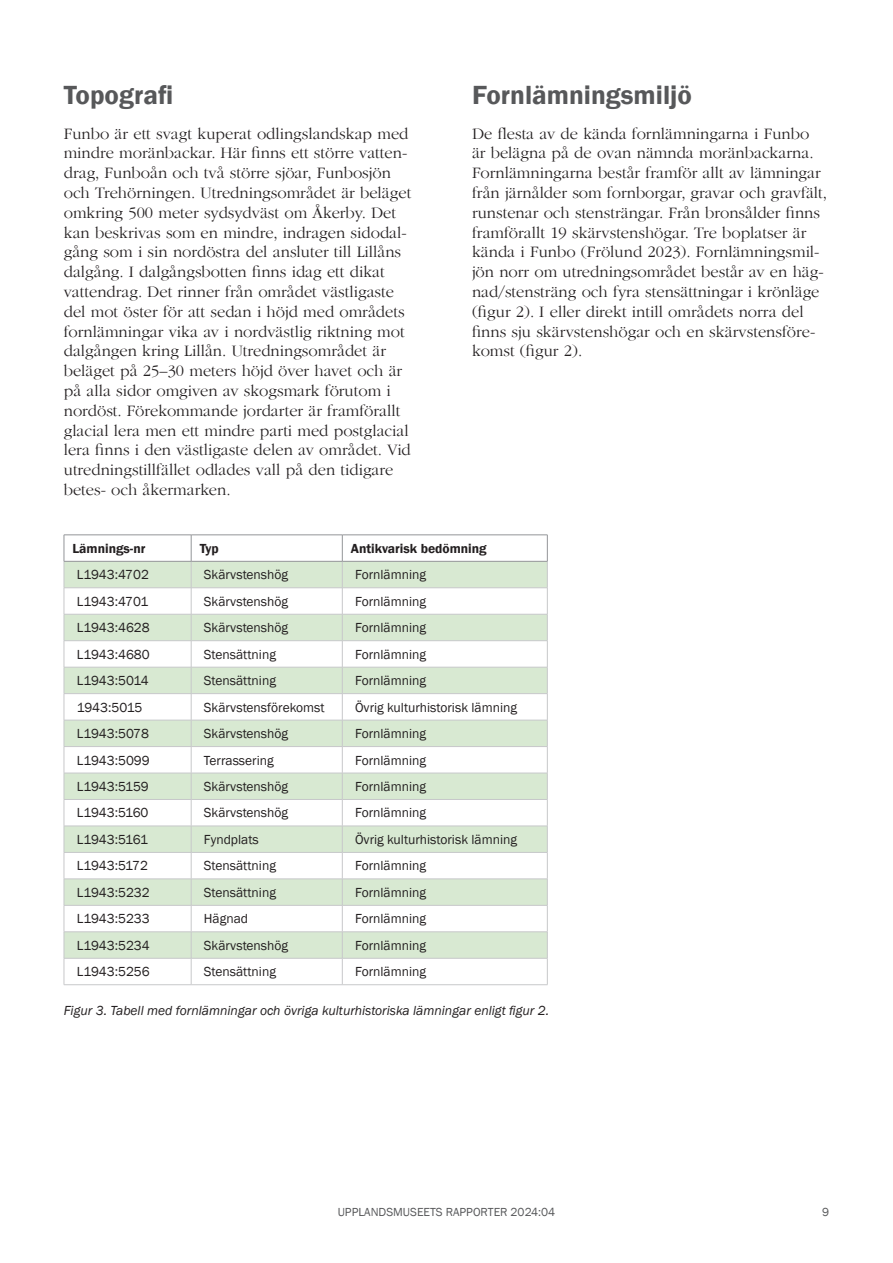
<style>
.page{position:relative;width:893px;height:1263px;background:#fff}
.page>*{position:absolute;margin:0;border:0;box-sizing:border-box;transform-origin:0 0}
.t1{font:600 27px "Franklin Gothic";color:#57585a}
.t2{font:300 16.5px/19.8px "ITC Garamond Std";color:#231f20}
.t3{font:13.5px "Franklin Gothic";color:#231f20}
.t4{font:italic 13.5px "Franklin Gothic";color:#231f20}
.t5{font:600 13.5px "Franklin Gothic";color:#231f20}
.t6{font:12px "Franklin Gothic";color:#57585a}
</style>
<div class="page">
<svg style="left:65px;top:562px;width:482px;height:396px;fill:#d8e9d2"></svg>
<hr style="left:64px;top:587px;width:127px;height:1px;background:#c7c8ca">
<hr style="left:191px;top:587px;width:151px;height:1px;background:#c7c8ca">
<hr style="left:342px;top:587px;width:205px;height:1px;background:#c7c8ca">
<hr style="left:64px;top:614px;width:127px;height:1px;background:#c7c8ca">
<hr style="left:191px;top:614px;width:151px;height:1px;background:#c7c8ca">
<hr style="left:342px;top:614px;width:205px;height:1px;background:#c7c8ca">
<hr style="left:64px;top:640px;width:127px;height:1px;background:#c7c8ca">
<hr style="left:191px;top:640px;width:151px;height:1px;background:#c7c8ca">
<hr style="left:342px;top:640px;width:205px;height:1px;background:#c7c8ca">
<hr style="left:64px;top:667px;width:127px;height:1px;background:#c7c8ca">
<hr style="left:191px;top:667px;width:151px;height:1px;background:#c7c8ca">
<hr style="left:342px;top:667px;width:205px;height:1px;background:#c7c8ca">
<hr style="left:64px;top:693px;width:127px;height:1px;background:#c7c8ca">
<hr style="left:191px;top:693px;width:151px;height:1px;background:#c7c8ca">
<hr style="left:342px;top:693px;width:205px;height:1px;background:#c7c8ca">
<hr style="left:64px;top:720px;width:127px;height:1px;background:#c7c8ca">
<hr style="left:191px;top:720px;width:151px;height:1px;background:#c7c8ca">
<hr style="left:342px;top:720px;width:205px;height:1px;background:#c7c8ca">
<hr style="left:64px;top:746px;width:127px;height:1px;background:#c7c8ca">
<hr style="left:191px;top:746px;width:151px;height:1px;background:#c7c8ca">
<hr style="left:342px;top:746px;width:205px;height:1px;background:#c7c8ca">
<hr style="left:64px;top:773px;width:127px;height:1px;background:#c7c8ca">
<hr style="left:191px;top:773px;width:151px;height:1px;background:#c7c8ca">
<hr style="left:342px;top:773px;width:205px;height:1px;background:#c7c8ca">
<hr style="left:64px;top:799px;width:127px;height:1px;background:#c7c8ca">
<hr style="left:191px;top:799px;width:151px;height:1px;background:#c7c8ca">
<hr style="left:342px;top:799px;width:205px;height:1px;background:#c7c8ca">
<hr style="left:64px;top:826px;width:127px;height:1px;background:#c7c8ca">
<hr style="left:191px;top:826px;width:151px;height:1px;background:#c7c8ca">
<hr style="left:342px;top:826px;width:205px;height:1px;background:#c7c8ca">
<hr style="left:64px;top:852px;width:127px;height:1px;background:#c7c8ca">
<hr style="left:191px;top:852px;width:151px;height:1px;background:#c7c8ca">
<hr style="left:342px;top:852px;width:205px;height:1px;background:#c7c8ca">
<hr style="left:64px;top:879px;width:127px;height:1px;background:#c7c8ca">
<hr style="left:191px;top:879px;width:151px;height:1px;background:#c7c8ca">
<hr style="left:342px;top:879px;width:205px;height:1px;background:#c7c8ca">
<hr style="left:64px;top:905px;width:127px;height:1px;background:#c7c8ca">
<hr style="left:191px;top:905px;width:151px;height:1px;background:#c7c8ca">
<hr style="left:342px;top:905px;width:205px;height:1px;background:#c7c8ca">
<hr style="left:64px;top:931px;width:127px;height:1px;background:#c7c8ca">
<hr style="left:191px;top:931px;width:151px;height:1px;background:#c7c8ca">
<hr style="left:342px;top:931px;width:205px;height:1px;background:#c7c8ca">
<hr style="left:64px;top:958px;width:127px;height:1px;background:#c7c8ca">
<hr style="left:191px;top:958px;width:151px;height:1px;background:#c7c8ca">
<svg style="left:191px;top:536px;width:1px;height:448px"></svg>
<hr style="left:342px;top:958px;width:205px;height:1px;background:#c7c8ca">
<svg style="left:342px;top:536px;width:1px;height:448px"></svg>
<hr style="left:64px;top:984px;width:127px;height:1px;background:#c7c8ca">
<hr style="left:191px;top:984px;width:151px;height:1px;background:#c7c8ca">
<hr style="left:342px;top:984px;width:205px;height:1px;background:#c7c8ca">
<hr style="left:64px;top:535px;width:127px;height:1px;background:#939598">
<svg style="left:64px;top:535px;width:1px;height:449px"></svg>
<hr style="left:191px;top:535px;width:151px;height:1px;background:#939598">
<hr style="left:342px;top:535px;width:205px;height:1px;background:#939598">
<svg style="left:547px;top:535px;width:1px;height:449px"></svg>
<hr style="left:64px;top:561px;width:127px;height:1px;background:#939598">
<hr style="left:191px;top:561px;width:151px;height:1px;background:#939598">
<hr style="left:342px;top:561px;width:205px;height:1px;background:#939598">
<h1 class="t1" style="left:64px;top:78px;width:111px">Topografi</h1>
<p class="t2" style="left:64px;top:124px;width:349px">Funbo är ett svagt kuperat odlingslandskap med mindre moränbackar. Här finns ett större vatten&shy;drag, Funboån och två större sjöar, Funbosjön och Trehörningen. Utredningsområdet är beläget omkring 500 meter sydsydväst om Åkerby. Det kan beskrivas som en mindre, indragen sidodal&shy;gång som i sin nordöstra del ansluter till Lillåns dalgång. I dalgångsbotten finns idag ett dikat vattendrag. Det rinner från området västligaste del mot öster för att sedan i höjd med områdets fornlämningar vika av i nordvästlig riktning mot dalgången kring Lillån. Utredningsområdet är beläget på 25–30 meters höjd över havet och är på alla sidor omgiven av skogsmark förutom i nordöst. Förekommande jordarter är framförallt glacial lera men ett mindre parti med postglacial lera finns i den västligaste delen av området. Vid utredningstillfället odlades vall på den tidigare betes- och åkermarken.</p>
<h1 class="t1" style="left:472px;top:78px;width:221px">Fornlämningsmiljö</h1>
<p class="t2" style="left:472px;top:124px;width:357px">De flesta av de kända fornlämningarna i Funbo<br>är belägna på de ovan nämnda moränbackarna.<br>Fornlämningarna består framför allt av lämningar från järnålder som fornborgar, gravar och gravfält, runstenar och stensträngar. Från bronsålder finns framförallt 19 skärvstenshögar. Tre boplatser är kända i Funbo (Frölund 2023). Fornlämningsmil&shy;jön norr om utredningsområdet består av en häg&shy;nad/stensträng och fyra stensättningar i krönläge (figur 2). I eller direkt intill områdets norra del finns sju skärvstenshögar och en skärvstensföre&shy;komst (figur 2).</p>
<p class="t5" style="left:72px;top:540px;width:75px">Lämnings-nr</p>
<p class="t5" style="left:200px;top:540px;width:21px">Typ</p>
<p class="t5" style="left:351px;top:540px;width:137px">Antikvarisk bedömning</p>
<p class="t3" style="left:77px;top:566px;width:74px">L1943:4702</p>
<p class="t3" style="left:204px;top:566px;width:86px">Skärvstenshög</p>
<p class="t3" style="left:355px;top:566px;width:72px">Fornlämning</p>
<p class="t3" style="left:77px;top:593px;width:73px">L1943:4701</p>
<p class="t3" style="left:204px;top:593px;width:86px">Skärvstenshög</p>
<p class="t3" style="left:355px;top:593px;width:72px">Fornlämning</p>
<p class="t3" style="left:77px;top:619px;width:75px">L1943:4628</p>
<p class="t3" style="left:204px;top:619px;width:86px">Skärvstenshög</p>
<p class="t3" style="left:355px;top:619px;width:72px">Fornlämning</p>
<p class="t3" style="left:77px;top:646px;width:75px">L1943:4680</p>
<p class="t3" style="left:204px;top:646px;width:74px">Stensättning</p>
<p class="t3" style="left:355px;top:646px;width:72px">Fornlämning</p>
<p class="t3" style="left:77px;top:672px;width:74px">L1943:5014</p>
<p class="t3" style="left:204px;top:672px;width:74px">Stensättning</p>
<p class="t3" style="left:355px;top:672px;width:72px">Fornlämning</p>
<p class="t3" style="left:77px;top:699px;width:67px">1943:5015</p>
<p class="t3" style="left:204px;top:699px;width:122px">Skärvstensförekomst</p>
<p class="t3" style="left:355px;top:699px;width:163px">Övrig kulturhistorisk lämning</p>
<p class="t3" style="left:77px;top:725px;width:74px">L1943:5078</p>
<p class="t3" style="left:204px;top:725px;width:86px">Skärvstenshög</p>
<p class="t3" style="left:355px;top:725px;width:72px">Fornlämning</p>
<p class="t3" style="left:77px;top:752px;width:75px">L1943:5099</p>
<p class="t3" style="left:204px;top:752px;width:71px">Terrassering</p>
<p class="t3" style="left:355px;top:752px;width:72px">Fornlämning</p>
<p class="t3" style="left:77px;top:778px;width:74px">L1943:5159</p>
<p class="t3" style="left:204px;top:778px;width:86px">Skärvstenshög</p>
<p class="t3" style="left:355px;top:778px;width:72px">Fornlämning</p>
<p class="t3" style="left:77px;top:804px;width:73px">L1943:5160</p>
<p class="t3" style="left:204px;top:804px;width:86px">Skärvstenshög</p>
<p class="t3" style="left:355px;top:804px;width:72px">Fornlämning</p>
<p class="t3" style="left:77px;top:831px;width:73px">L1943:5161</p>
<p class="t3" style="left:204px;top:831px;width:56px">Fyndplats</p>
<p class="t3" style="left:355px;top:831px;width:163px">Övrig kulturhistorisk lämning</p>
<p class="t3" style="left:77px;top:857px;width:73px">L1943:5172</p>
<p class="t3" style="left:204px;top:857px;width:74px">Stensättning</p>
<p class="t3" style="left:355px;top:857px;width:72px">Fornlämning</p>
<p class="t3" style="left:77px;top:884px;width:75px">L1943:5232</p>
<p class="t3" style="left:204px;top:884px;width:74px">Stensättning</p>
<p class="t3" style="left:355px;top:884px;width:72px">Fornlämning</p>
<p class="t3" style="left:77px;top:910px;width:75px">L1943:5233</p>
<p class="t3" style="left:204px;top:910px;width:46px">Hägnad</p>
<p class="t3" style="left:355px;top:910px;width:72px">Fornlämning</p>
<p class="t3" style="left:77px;top:937px;width:75px">L1943:5234</p>
<p class="t3" style="left:204px;top:937px;width:86px">Skärvstenshög</p>
<p class="t3" style="left:355px;top:937px;width:72px">Fornlämning</p>
<p class="t3" style="left:77px;top:963px;width:75px">L1943:5256</p>
<p class="t3" style="left:204px;top:963px;width:74px">Stensättning</p>
<p class="t3" style="left:355px;top:963px;width:72px">Fornlämning</p>
<p class="t4" style="left:64px;top:1002px;width:487px">Figur 3. Tabell med fornlämningar och övriga kulturhistoriska lämningar enligt figur 2.</p>
<p class="t6" style="left:338px;top:1205px;width:219px">UPPLANDSMUSEETS RAPPORTER 2024:04</p>
<p class="t6" style="left:822px;top:1205px;width:9px">9</p>
</div>
